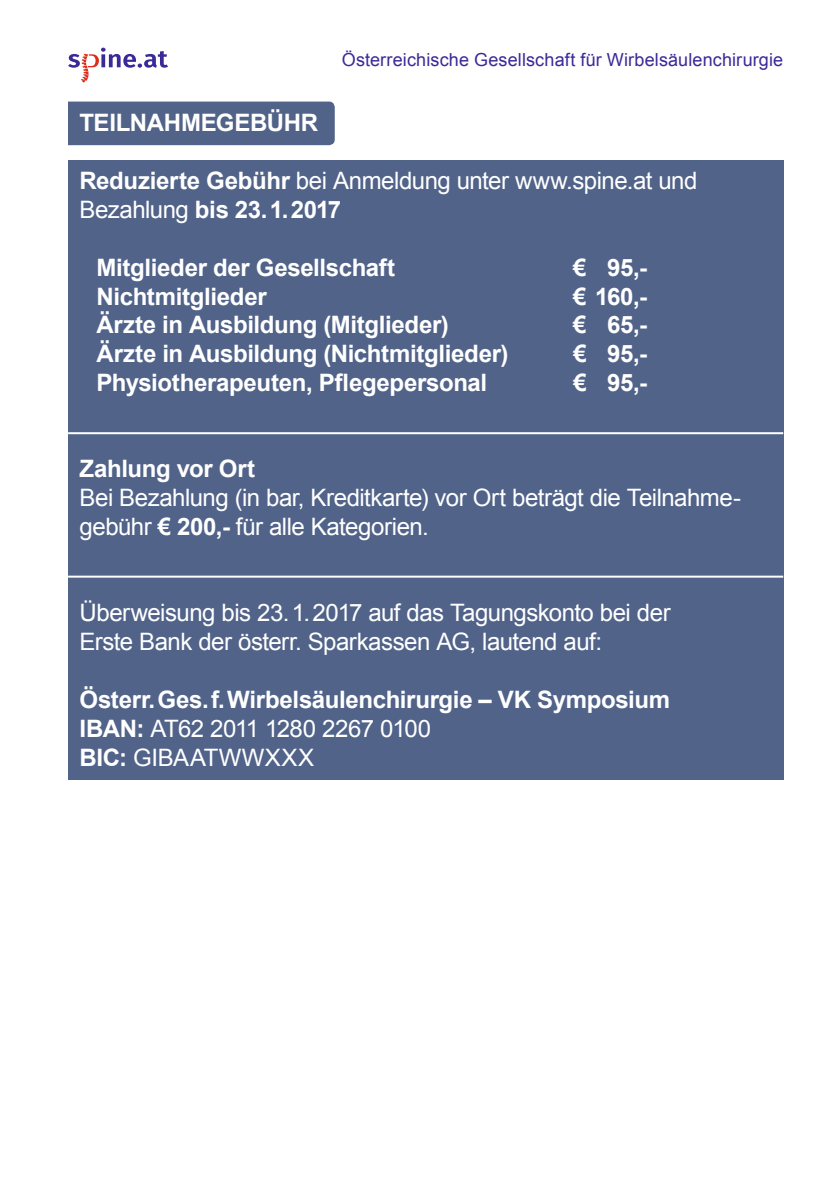
<style>
.page{position:relative;width:840px;height:1191px;background:#fff}
.page>*{position:absolute;margin:0;border:0;box-sizing:border-box;transform-origin:0 0}
.t1{font:700 24px/28.8px "Arial";letter-spacing:-.015em;color:#fff}
.t2{font:24px/28.8px "Arial";letter-spacing:-.02em;color:#fff}
.t3{font:18px "Arial";letter-spacing:.01em;color:#3a2a98}
.s1{font-weight:700}
.s2{font-weight:400}
</style>
<div class="page">
<svg style="left:68px;top:48px;width:100px;height:34px"></svg>
<div style="left:68px;top:102px;width:266px;height:43px;background:#516389"></div>
<div style="left:68px;top:160px;width:714px;height:620px;background:#516389"></div>
<hr style="left:68px;top:432px;width:714px;height:2px;background:#fff">
<hr style="left:68px;top:575px;width:714px;height:2px;background:#fff">
<p class="t1" style="left:79px;top:109px;width:240px">TEILNAHMEGEBÜHR</p>
<p class="t3" style="left:341px;top:48px;width:442px">Österreichische Gesellschaft für Wirbelsäulenchirurgie</p>
<p class="t2" style="left:79px;top:167px;width:619px"><span class="s1">Reduzierte Gebühr</span> bei Anmeldung unter www.spine.at und<br>Bezahlung <span class="s1">bis 23.1.2017</span></p>
<p class="t1" style="left:96px;top:254px;width:300px">Mitglieder der Gesellschaft</p>
<p class="t1" style="left:573px;top:254px;width:75px">€ 95,-</p>
<p class="t1" style="left:96px;top:282px;width:172px">Nichtmitglieder</p>
<p class="t1" style="left:573px;top:282px;width:75px">€ 160,-</p>
<p class="t1" style="left:96px;top:311px;width:353px">Ärzte in Ausbildung (Mitglieder)</p>
<p class="t1" style="left:573px;top:311px;width:75px">€ 65,-</p>
<p class="t1" style="left:96px;top:340px;width:413px">Ärzte in Ausbildung (Nichtmitglieder)</p>
<p class="t1" style="left:573px;top:340px;width:75px">€ 95,-</p>
<p class="t1" style="left:96px;top:369px;width:392px">Physiotherapeuten, Pflegepersonal</p>
<p class="t1" style="left:573px;top:369px;width:75px">€ 95,-</p>
<p class="t1" style="left:79px;top:455px;width:177px">Zahlung vor Ort</p>
<p class="t2" style="left:79px;top:483px;width:662px">Bei Bezahlung (in bar, Kreditkarte) vor Ort beträgt die Teilnahme&shy;gebühr <span class="s1">€ 200,-</span> für alle Kategorien.</p>
<p class="t2" style="left:79px;top:599px;width:592px">Überweisung bis 23.1.2017 auf das Tagungskonto bei der<br>Erste Bank der österr. Sparkassen AG, lautend auf:</p>
<p class="t1" style="left:79px;top:686px;width:591px">Österr.Ges.f.Wirbelsäulenchirurgie – VK Symposium<br>IBAN: <span class="s2">AT62 2011 1280 2267 0100<br></span>BIC: <span class="s2">GIBAATWWXXX</span></p>
</div>
